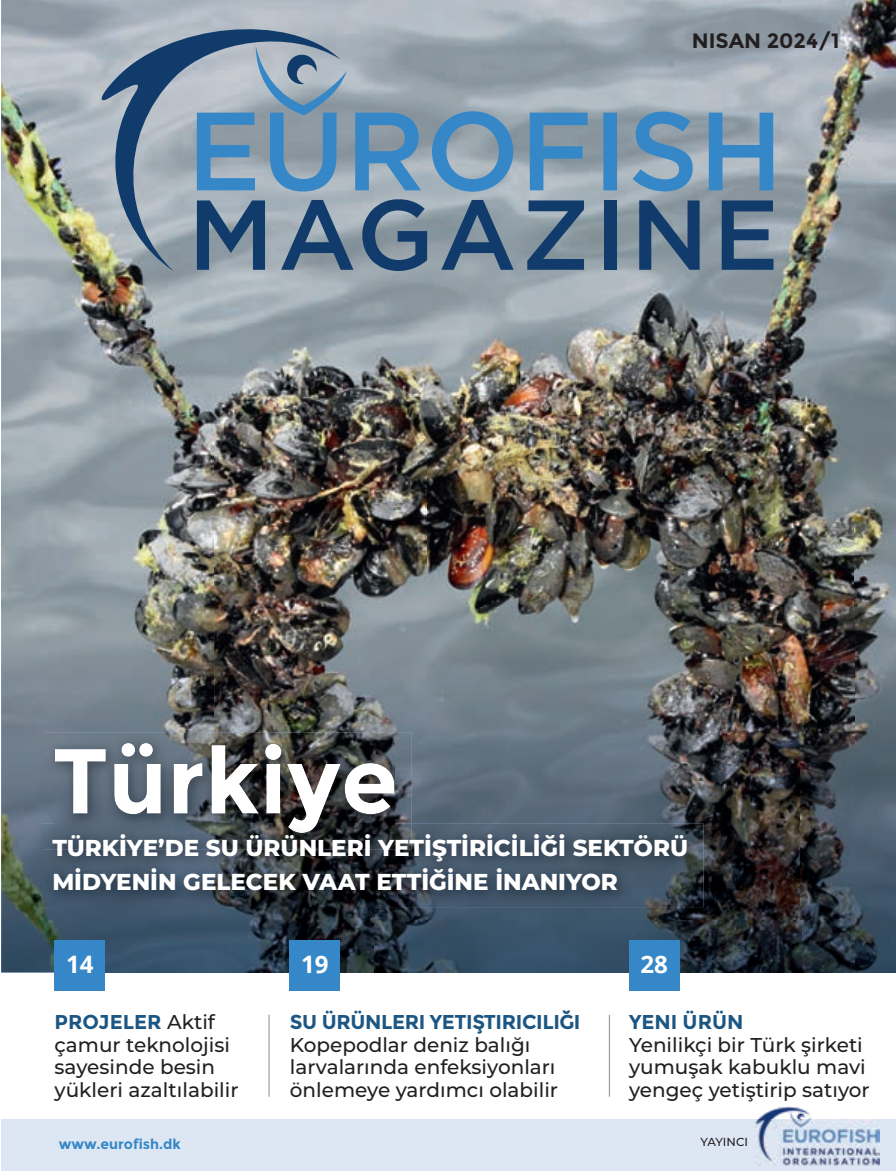
<style>
.page{position:relative;width:896px;height:1171px;background:#fff}
.page>*{position:absolute;margin:0;border:0;box-sizing:border-box;transform-origin:0 0}
.t1{font:700 24px "Open Sans";color:#fff}
.t2{font:800 22.95px/34.5px "Montserrat";color:#fff}
.t3{font:700 20.7px "Montserrat";color:#231f20}
.t4{font:500 19.95px/22.5px "Montserrat";color:#231f20}
.t5{font:700 19.95px "Montserrat";letter-spacing:-.02em;color:#1c5682}
.t6{font:700 19.95px "Montserrat";color:#1c5682}
.t7{font:700 14.1px "Montserrat";color:#3687c7}
.t8{font:500 11.7px "Montserrat";letter-spacing:-.005em;color:#231f20}
.s1{font-weight:700;color:#1c5682}
</style>
<div class="page">
<img style="left:1px;top:0;width:894px;height:451px">
<div style="left:1px;top:1118px;width:894px;height:52px;background:#dde7f4"></div>
<img style="left:1px;top:451px;width:853px;height:312px">
<img style="left:854px;top:451px;width:41px;height:521px">
<img style="left:1px;top:763px;width:53px;height:209px">
<img style="left:374px;top:763px;width:480px;height:209px">
<img style="left:54px;top:906px;width:320px;height:66px">
<svg style="left:96px;top:10px;width:244px;height:261px"></svg>
<svg style="left:256px;top:46px;width:91px;height:65px"></svg>
<svg style="left:197px;top:111px;width:576px;height:81px"></svg>
<svg style="left:197px;top:200px;width:68px;height:70px"></svg>
<svg style="left:281px;top:200px;width:72px;height:70px"></svg>
<svg style="left:362px;top:199px;width:65px;height:72px"></svg>
<svg style="left:441px;top:200px;width:72px;height:70px"></svg>
<svg style="left:527px;top:200px;width:57px;height:70px"></svg>
<div style="left:604px;top:200px;width:12px;height:70px;background:#103b6b"></div>
<svg style="left:639px;top:200px;width:60px;height:70px"></svg>
<svg style="left:721px;top:200px;width:52px;height:70px"></svg>
<img style="left:44px;top:732px;width:367px;height:91px">
<img style="left:55px;top:742px;width:339px;height:81px">
<img style="left:755px;top:1106px;width:124px;height:59px">
<hr style="left:268px;top:1014px;width:1px;height:82px;background:#9d9fa2">
<hr style="left:608px;top:1014px;width:2px;height:82px;background:#9d9fa2">
<div style="left:289px;top:939px;width:51px;height:51px;background:#3687c7"></div>
<div style="left:628px;top:939px;width:51px;height:51px;background:#3687c7"></div>
<img style="left:42px;top:823px;width:661px;height:83px">
<img style="left:55px;top:823px;width:339px;height:9px">
<div style="left:54px;top:939px;width:51px;height:51px;background:#3687c7"></div>
<p class="t3" style="left:691px;top:29px;width:149px">NISAN 2024/1</p>
<p class="t2" style="left:52px;top:828px;width:637px">TÜRKİYE’DE SU ÜRÜNLERİ YETİŞTİRİCİLİĞİ SEKTÖRÜ<br>MİDYENİN GELECEK VAAT ETTİĞİNE İNANIYOR</p>
<p class="t1" style="left:66px;top:946px;width:29px">14</p>
<p class="t4" style="left:55px;top:1009px;width:185px"><span class="s1">PROJELER</span> Aktif çamur teknolojisi sayesinde besin yükleri azaltılabilir</p>
<p class="t1" style="left:301px;top:946px;width:29px">19</p>
<p class="t1" style="left:640px;top:946px;width:29px">28</p>
<p class="t5" style="left:290px;top:1009px;width:292px">SU ÜRÜNLERI YETIS¸TIRICILIG˘I</p>
<p class="t4" style="left:290px;top:1032px;width:270px">Kopepodlar deniz balığı larvalarında enfeksiyonları önlemeye yardımcı olabilir</p>
<p class="t6" style="left:629px;top:1009px;width:116px">YENI ÜRÜN</p>
<p class="t4" style="left:629px;top:1032px;width:242px">Yenilikçi bir Türk şirketi yumuşak kabuklu mavi yengeç yetiştirip satıyor</p>
<p class="t7" style="left:59px;top:1134px;width:123px">www.eurofish.dk</p>
<p class="t8" style="left:700px;top:1133px;width:49px">YAYINCI</p>
</div>
